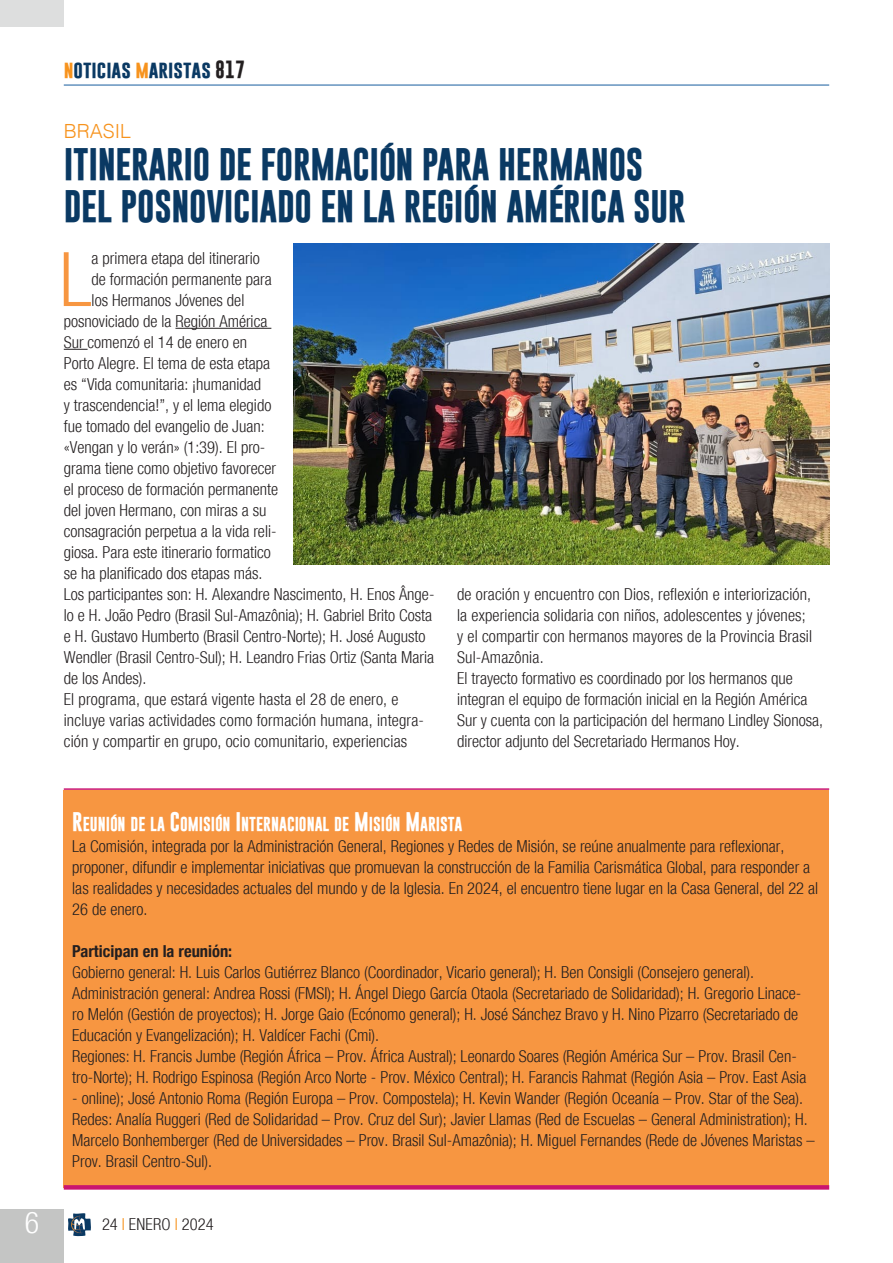
<style>
.page{position:relative;width:893px;height:1263px;background:#fff}
.page>*{position:absolute;margin:0;border:0;box-sizing:border-box;transform-origin:0 0}
.Testo_normal{font:300 condensed 75.3px "Helvetica Neue";color:#f79641}
.Titolo{font:700 33px "Gobold";letter-spacing:-.01em;color:#0a3963}
.t1{font:300 condensed 30px "Helvetica Neue";color:#fff}
.Titolo-2{font:300 19.5px "Helvetica";color:#f7931d}
.t2{font:700 18px "Gobold";color:#0a3963}
.Testo_normal-2{font:300 condensed 16.5px/21px "Helvetica Neue";color:#231f20}
.Testo_normal-3{font:700 condensed 16.5px "Helvetica Neue";color:#231f20}
.Testo_sinEspacio{font:700 14.7px "Gobold";color:#fff}
.s1{color:#f7931d}
.s2{color:#231f20}
.s3{font-size:19.5px}
</style>
<div class="page">
<div style="left:0;top:1209px;width:64px;height:54px;background:#c4c5c4"></div>
<hr style="left:64px;top:85px;width:765px;height:1px;background:#175d9e">
<svg style="left:68px;top:1213px;width:23px;height:23px"></svg>
<div style="left:0;top:0;width:64px;height:27px;background:#dddede"></div>
<hr style="left:175px;top:328px;width:96px;height:1px;background:#231f20">
<svg style="left:64px;top:349px;width:24px;height:1px"></svg>
<img style="left:293px;top:243px;width:536px;height:321px">
<div style="left:64px;top:790px;width:765px;height:397px;background:#f79641"></div>
<hr style="left:64px;top:788px;width:765px;height:2px;background:#ca156f">
<div style="left:64px;top:1185px;width:765px;height:5px;background:#ca156f"></div>
<h3 class="t1" style="left:25px;top:1205px;width:16px">6</h3>
<p class="t2" style="left:64px;top:57px;width:183px"><span class="s1">n</span>oticias <span class="s1">m</span>aristas <span class="s2">817</span></p>
<p class="Titolo-2" style="left:64px;top:114px;width:69px">BRASIL</p>
<p class="Titolo" style="left:64px;top:143px;width:581px">ITINERARIO DE FORMACIÓN PARA HERMANOS</p>
<p class="Titolo" style="left:64px;top:185px;width:623px">DEL POSNOVICIADO EN LA REGIÓN AMÉRICA SUR</p>
<p class="Testo_normal" style="left:60px;top:236px;width:34px">L</p>
<p class="Testo_normal-2" style="left:92px;top:248px;width:170px">a primera etapa del itinerario</p>
<p class="Testo_normal-2" style="left:92px;top:269px;width:182px">de formación permanente para</p>
<p class="Testo_normal-2" style="left:92px;top:290px;width:154px">los Hermanos Jóvenes del</p>
<p class="Testo_normal-2" style="left:64px;top:311px;width:205px">posnoviciado de la Región América</p>
<p class="Testo_normal-2" style="left:64px;top:332px;width:185px">Sur comenzó el 14 de enero en</p>
<p class="Testo_normal-2" style="left:64px;top:353px;width:208px">Porto Alegre. El tema de esta etapa</p>
<p class="Testo_normal-2" style="left:64px;top:374px;width:199px">es “Vida comunitaria: ¡humanidad</p>
<p class="Testo_normal-2" style="left:64px;top:395px;width:209px">y trascendencia!”, y el lema elegido</p>
<p class="Testo_normal-2" style="left:64px;top:416px;width:202px">fue tomado del evangelio de Juan:</p>
<p class="Testo_normal-2" style="left:64px;top:437px;width:203px">«Vengan y lo verán» (1:39). El pro-</p>
<p class="Testo_normal-2" style="left:64px;top:458px;width:214px">grama tiene como objetivo favorecer</p>
<p class="Testo_normal-2" style="left:64px;top:479px;width:216px">el proceso de formación permanente</p>
<p class="Testo_normal-2" style="left:64px;top:500px;width:204px">del joven Hermano, con miras a su</p>
<p class="Testo_normal-2" style="left:64px;top:521px;width:214px">consagración perpetua a la vida reli-</p>
<p class="Testo_normal-2" style="left:64px;top:542px;width:209px">giosa. Para este itinerario formatico</p>
<p class="Testo_normal-2" style="left:64px;top:563px;width:200px">se ha planificado dos etapas más.</p>
<p class="Testo_normal-2" style="left:64px;top:584px;width:372px">Los participantes son: H. Alexandre Nascimento, H. Enos Ânge&shy;lo e H. João Pedro (Brasil Sul-Amazônia); H. Gabriel Brito Costa e H. Gustavo Humberto (Brasil Centro-Norte); H. José Augusto Wendler (Brasil Centro-Sul); H. Leandro Frias Ortiz (Santa Maria de los Andes).</p>
<p class="Testo_normal-2" style="left:64px;top:689px;width:362px">El programa, que estará vigente hasta el 28 de enero, e incluye varias actividades como formación humana, integra&shy;ción y compartir en grupo, ocio comunitario, experiencias</p>
<p class="Testo_normal-2" style="left:457px;top:584px;width:357px">de oración y encuentro con Dios, reflexión e interiorización, la experiencia solidaria con niños, adolescentes y jóvenes; y el compartir con hermanos mayores de la Provincia Brasil Sul-Amazônia.</p>
<p class="Testo_normal-2" style="left:457px;top:668px;width:367px">El trayecto formativo es coordinado por los hermanos que integran el equipo de formación inicial en la Región América Sur y cuenta con la participación del hermano Lindley Sionosa, director adjunto del Secretariado Hermanos Hoy.</p>
<p class="Testo_sinEspacio" style="left:72px;top:814px;width:392px"><span class="s3">R</span>EUNIÓN DE LA <span class="s3">C</span>OMISIÓN <span class="s3">I</span> NTERNACIONAL DE <span class="s3">M</span>ISIÓN <span class="s3">M</span>ARISTA</p>
<p class="Testo_normal-2" style="left:72px;top:836px;width:747px">La Comisión, integrada por la Administración General, Regiones y Redes de Misión, se reúne anualmente para reflexionar, proponer, difundir e implementar iniciativas que promuevan la construcción de la Familia Carismática Global, para responder a las realidades y necesidades actuales del mundo y de la Iglesia. En 2024, el encuentro tiene lugar en la Casa General, del 22 al 26 de enero.</p>
<p class="Testo_normal-3" style="left:72px;top:937px;width:161px">Participan en la reunión:</p>
<p class="Testo_normal-2" style="left:72px;top:962px;width:683px">Gobierno general: H. Luis Carlos Gutiérrez Blanco (Coordinador, Vicario general); H. Ben Consigli (Consejero general).</p>
<p class="Testo_normal-2" style="left:72px;top:983px;width:730px">Administración general: Andrea Rossi (FMSI); H. Ángel Diego García Otaola (Secretariado de Solidaridad); H. Gregorio Linace&shy;ro Melón (Gestión de proyectos); H. Jorge Gaio (Ecónomo general); H. José Sánchez Bravo y H. Nino Pizarro (Secretariado de<br>Educación y Evangelización); H. Valdícer Fachi (Cmi).</p>
<p class="Testo_normal-2" style="left:72px;top:1046px;width:736px">Regiones: H. Francis Jumbe (Región África – Prov. África Austral); Leonardo Soares (Región América Sur – Prov. Brasil Cen&shy;tro-Norte); H. Rodrigo Espinosa (Región Arco Norte - Prov. México Central); H. Farancis Rahmat (Región Asia – Prov. East Asia</p>
<p class="Testo_normal-2" style="left:72px;top:1088px;width:732px">- online); José Antonio Roma (Región Europa – Prov. Compostela); H. Kevin Wander (Región Oceanía – Prov. Star of the Sea).</p>
<p class="Testo_normal-2" style="left:72px;top:1109px;width:744px">Redes: Analía Ruggeri (Red de Solidaridad – Prov. Cruz del Sur); Javier Llamas (Red de Escuelas – General Administration); H.<br>Marcelo Bonhemberger (Red de Universidades – Prov. Brasil Sul-Amazônia); H. Miguel Fernandes (Rede de Jóvenes Maristas –<br>Prov. Brasil Centro-Sul).</p>
<p class="Testo_normal-2" style="left:102px;top:1214px;width:113px">24 <span class="s1">I</span> ENERO <span class="s1">I</span> 2024</p>
</div>
